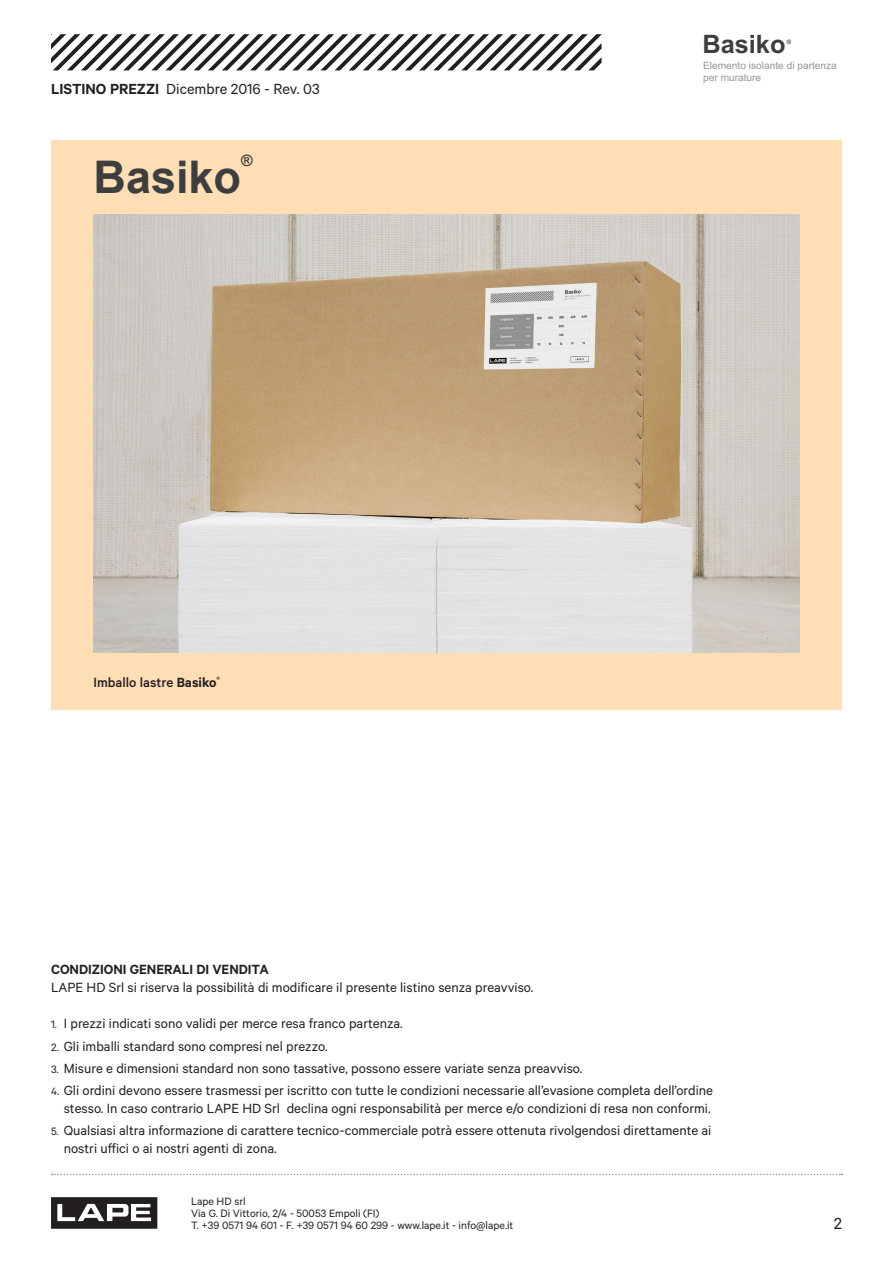
<style>
.page{position:relative;width:893px;height:1263px;background:#fff}
.page>*{position:absolute;margin:0;border:0;box-sizing:border-box;transform-origin:0 0}
.Paragraph_Style_1{font:700 45px "Arial";color:#3e3e3f}
.t1{font:700 25.35px "Arial";color:#3e3e3f}
.Titoletti_tabella{font:18px "Calibre";color:#231f20}
.t2{font:16.5px "Calibre";color:#231f20}
.Paragraph_Style_1-2{font:700 15.75px "Arial";color:#3e3e3f}
.t3{font:15px/18px "Calibre";color:#231f20;text-align:right}
.t4{font:600 15px "Calibre";color:#231f20}
.Lambda{font:500 15px "Calibre";color:#231f20}
.t5{font:12px/12px "Calibre";color:#231f20}
.t6{font:10.2px/11.9px "Arial";color:#939598}
.s1{font-weight:600}
.s2{font-size:12px}
</style>
<div class="page">
<svg style="left:52px;top:1174px;width:790px;height:1px"></svg>
<svg style="left:51px;top:34px;width:550px;height:36px"></svg>
<svg style="left:786px;top:40px;width:5px;height:4px"></svg>
<svg style="left:51px;top:1197px;width:106px;height:32px"></svg>
<div style="left:51px;top:141px;width:791px;height:569px;background:#fedeb5"></div>
<img style="left:94px;top:215px;width:705px;height:438px">
<p class="t2" style="left:51px;top:79px;width:270px"><span class="s1">LISTINO PREZZI</span> Dicembre 2016 - Rev. 03</p>
<p class="Paragraph_Style_1-2" style="left:241px;top:150px;width:13px">®</p>
<p class="Paragraph_Style_1" style="left:94px;top:147px;width:149px">Basiko</p>
<p class="Lambda" style="left:94px;top:674px;width:128px">Imballo lastre <span class="s1">Basiko</span><sup>®</sup></p>
<h2 class="t1" style="left:702px;top:28px;width:85px">Basiko</h2>
<p class="t6" style="left:703px;top:60px;width:135px">Elemento isolante di partenza per murature</p>
<p class="t4" style="left:51px;top:961px;width:219px">CONDIZIONI GENERALI DI VENDITA</p>
<p class="t3" style="left:51px;top:978px;width:484px">LAPE HD Srl si riserva la possibilità di modificare il presente listino senza preavviso.</p>
<p class="t3" style="left:51px;top:1014px;width:353px"><span class="s2">1.</span> I prezzi indicati sono validi per merce resa franco partenza.</p>
<p class="t3" style="left:51px;top:1036px;width:278px"><span class="s2">2.</span> Gli imballi standard sono compresi nel prezzo.</p>
<p class="t3" style="left:51px;top:1059px;width:533px"><span class="s2">3.</span> Misure e dimensioni standard non sono tassative, possono essere variate senza preavviso.</p>
<p class="t3" style="left:51px;top:1081px;width:664px"><span class="s2">4.</span> Gli ordini devono essere trasmessi per iscritto con tutte le condizioni necessarie all’evasione completa dell’ordine stesso. In caso contrario LAPE HD Srl declina ogni responsabilità per merce e/o condizioni di resa non conformi.</p>
<p class="t3" style="left:64px;top:1121px;width:649px;text-align:left;text-indent:-13px"><span class="s2">5.</span> Qualsiasi altra informazione di carattere tecnico-commerciale potrà essere ottenuta rivolgendosi direttamente ai nostri uffici o ai nostri agenti di zona.</p>
<p class="t5" style="left:191px;top:1195px;width:324px">Lape HD srl<br>Via G. Di Vittorio, 2/4 - 50053 Empoli (FI)<br>T. +39 0571 94 601 - F. +39 0571 94 60 299 - www.lape.it - info@lape.it</p>
<p class="Titoletti_tabella" style="left:834px;top:1213px;width:10px">2</p>
</div>
